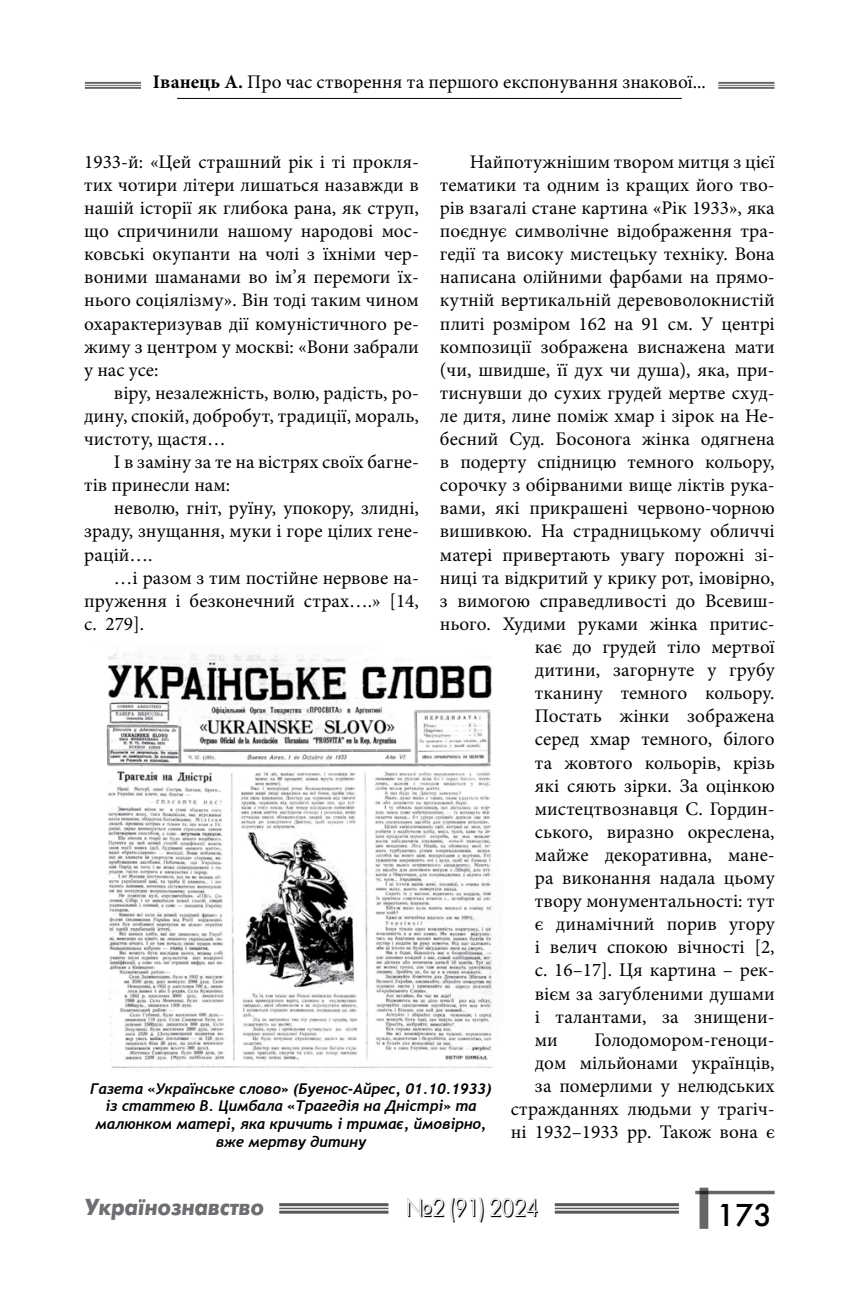
<style>
.page{position:relative;width:844px;height:1290px;background:#fff}
.page>*{position:absolute;margin:0;border:0;box-sizing:border-box;transform-origin:0 0}
.t1{font:31.5px "Futura Futuris";color:#000}
.t2{font:24.5px "Futura Futuris Shadow";color:#000;scale:.93 1}
.t3{font:italic 700 23.1px "Futura Futuris";color:#6d6e71;scale:.91 1}
.t4{font:19.25px/23.1px "Minion Pro";color:#000;text-align:justify}
.t5{font:italic 700 14.88px/17.8px "Trebuchet";color:#000;text-align:center}
.s1{font-weight:700}
</style>
<div class="page">
<hr style="left:85px;top:82px;width:56px;height:2px;background:#000">
<hr style="left:85px;top:85px;width:56px;height:1px;background:#000">
<hr style="left:85px;top:87px;width:56px;height:2px;background:#000">
<hr style="left:718px;top:82px;width:56px;height:2px;background:#000">
<hr style="left:718px;top:85px;width:56px;height:1px;background:#000">
<hr style="left:718px;top:87px;width:56px;height:2px;background:#000">
<hr style="left:177px;top:98px;width:504px;height:1px;background:#000">
<hr style="left:279px;top:1203px;width:109px;height:3px;background:#58595b">
<hr style="left:279px;top:1207px;width:109px;height:2px;background:#58595b">
<hr style="left:279px;top:1210px;width:109px;height:3px;background:#58595b">
<hr style="left:554px;top:1203px;width:124px;height:3px;background:#58595b">
<hr style="left:554px;top:1207px;width:124px;height:2px;background:#58595b">
<hr style="left:554px;top:1210px;width:124px;height:3px;background:#58595b">
<hr style="left:695px;top:1191px;width:79px;height:3px;background:#000">
<svg style="left:699px;top:1187px;width:9px;height:42px"></svg>
<img style="left:106px;top:653px;width:387px;height:416px">
<p class="t4" style="left:153px;top:71px;width:554px"><span class="s1">Іванець А.</span> Про час створення та першого експонування знакової...</p>
<p class="t4" style="left:84px;top:150px;width:336px">1933-й: «Цей страшний рік і ті прокля&shy;тих чотири літери лишаться назавжди в нашій історії як глибока рана, як струп, що спричинили нашому народові мос&shy;ковські окупанти на чолі з їхніми чер&shy;воними шаманами во ім’я перемоги їх&shy;нього соціялізму». Він тоді таким чином охарактеризував дії комуністичного ре&shy;жиму з центром у москві: «Вони забрали у нас усе:</p>
<p class="t4" style="left:84px;top:381px;width:336px;text-indent:30px">віру, незалежність, волю, радість, ро&shy;дину, спокій, добробут, традиції, мораль, чистоту, щастя…</p>
<p class="t4" style="left:84px;top:450px;width:336px;text-indent:30px">І в заміну за те на вістрях своїх багне&shy;тів принесли нам:</p>
<p class="t4" style="left:84px;top:497px;width:336px;text-indent:30px">неволю, гніт, руїну, упокору, злидні, зраду, знущання, муки і горе цілих гене&shy;рацій….</p>
<p class="t4" style="left:84px;top:566px;width:336px;text-indent:30px">…і разом з тим постійне нервове на&shy;пруження і безконечний страх….» [14, с. 279].</p>
<p class="t4" style="left:469px;top:150px;width:306px">Найпотужнішим твором митця з цієї</p>
<p class="t4" style="left:440px;top:173px;width:336px">тематики та одним із кращих його тво-</p>
<p class="t4" style="left:440px;top:196px;width:336px">рів взагалі стане картина «Рік 1933», яка</p>
<p class="t4" style="left:440px;top:219px;width:336px">поєднує символічне відображення тра-</p>
<p class="t4" style="left:440px;top:243px;width:336px">гедії та високу мистецьку техніку. Вона</p>
<p class="t4" style="left:440px;top:266px;width:336px">написана олійними фарбами на прямо-</p>
<p class="t4" style="left:440px;top:289px;width:336px">кутній вертикальній деревоволокнистій</p>
<p class="t4" style="left:440px;top:312px;width:336px">плиті розміром 162 на 91 см. У центрі</p>
<p class="t4" style="left:440px;top:335px;width:336px">композиції зображена виснажена мати</p>
<p class="t4" style="left:440px;top:358px;width:336px">(чи, швидше, її дух чи душа), яка, при-</p>
<p class="t4" style="left:440px;top:381px;width:336px">тиснувши до сухих грудей мертве схуд-</p>
<p class="t4" style="left:440px;top:404px;width:336px">ле дитя, лине поміж хмар і зірок на Не-</p>
<p class="t4" style="left:440px;top:427px;width:336px">бесний Суд. Босонога жінка одягнена</p>
<p class="t4" style="left:440px;top:450px;width:336px">в подерту спідницю темного кольору,</p>
<p class="t4" style="left:440px;top:474px;width:336px">сорочку з обірваними вище ліктів рука-</p>
<p class="t4" style="left:440px;top:497px;width:336px">вами, які прикрашені червоно-чорною</p>
<p class="t4" style="left:440px;top:520px;width:336px">вишивкою. На страдницькому обличчі</p>
<p class="t4" style="left:440px;top:543px;width:336px">матері привертають увагу порожні зі-</p>
<p class="t4" style="left:440px;top:566px;width:336px">ниці та відкритий у крику рот, імовірно,</p>
<p class="t4" style="left:440px;top:589px;width:336px">з вимогою справедливості до Всевиш-</p>
<p class="t4" style="left:440px;top:612px;width:336px">нього. Худими руками жінка притис-</p>
<p class="t4" style="left:535px;top:635px;width:241px">кає до грудей тіло мертвої</p>
<p class="t4" style="left:535px;top:658px;width:241px">дитини, загорнуте у грубу</p>
<p class="t4" style="left:535px;top:681px;width:241px">тканину темного кольору.</p>
<p class="t4" style="left:535px;top:705px;width:241px">Постать жінки зображена</p>
<p class="t4" style="left:535px;top:728px;width:241px">серед хмар темного, білого</p>
<p class="t4" style="left:535px;top:751px;width:241px">та жовтого кольорів, крізь</p>
<p class="t4" style="left:535px;top:774px;width:241px">які сяють зірки. За оцінкою</p>
<p class="t4" style="left:535px;top:797px;width:241px">мистецтвознавця С. Гордин-</p>
<p class="t4" style="left:535px;top:820px;width:241px">ського, виразно окреслена,</p>
<p class="t4" style="left:535px;top:843px;width:241px">майже декоративна, мане-</p>
<p class="t4" style="left:535px;top:866px;width:241px">ра виконання надала цьому</p>
<p class="t4" style="left:535px;top:889px;width:241px">твору монументальності: тут</p>
<p class="t4" style="left:535px;top:912px;width:241px">є динамічний порив угору</p>
<p class="t4" style="left:535px;top:936px;width:241px">і велич спокою вічності [2,</p>
<p class="t4" style="left:535px;top:959px;width:241px">с. 16–17]. Ця картина – рек-</p>
<p class="t4" style="left:535px;top:982px;width:241px">вієм за загубленими душами</p>
<p class="t4" style="left:535px;top:1005px;width:239px">і талантами, за знищени-</p>
<p class="t4" style="left:535px;top:1028px;width:25px">ми</p>
<p class="t4" style="left:510px;top:1028px;width:265px;text-align:right">Голодомором-геноци-<br>дом мільйонами українців,<br>за померлими у нелюдських стражданнях людьми у трагіч&shy;ні 1932–1933 рр. Також вона є</p>
<p class="t5" style="left:90px;top:1079px;width:403px">Газета «Українське слово» (Буенос-Айрес, 01.10.1933) із статтею В. Цимбала «Трагедія на Дністрі» та малюнком матері, яка кричить і тримає, ймовірно, вже мертву дитину</p>
<p class="t3" style="left:84px;top:1193px;width:199px">Українознавство</p>
<p class="t2" style="left:406px;top:1194px;width:144px">№2 (91) 2024</p>
<h1 class="t1" style="left:716px;top:1195px;width:57px">173</h1>
</div>
